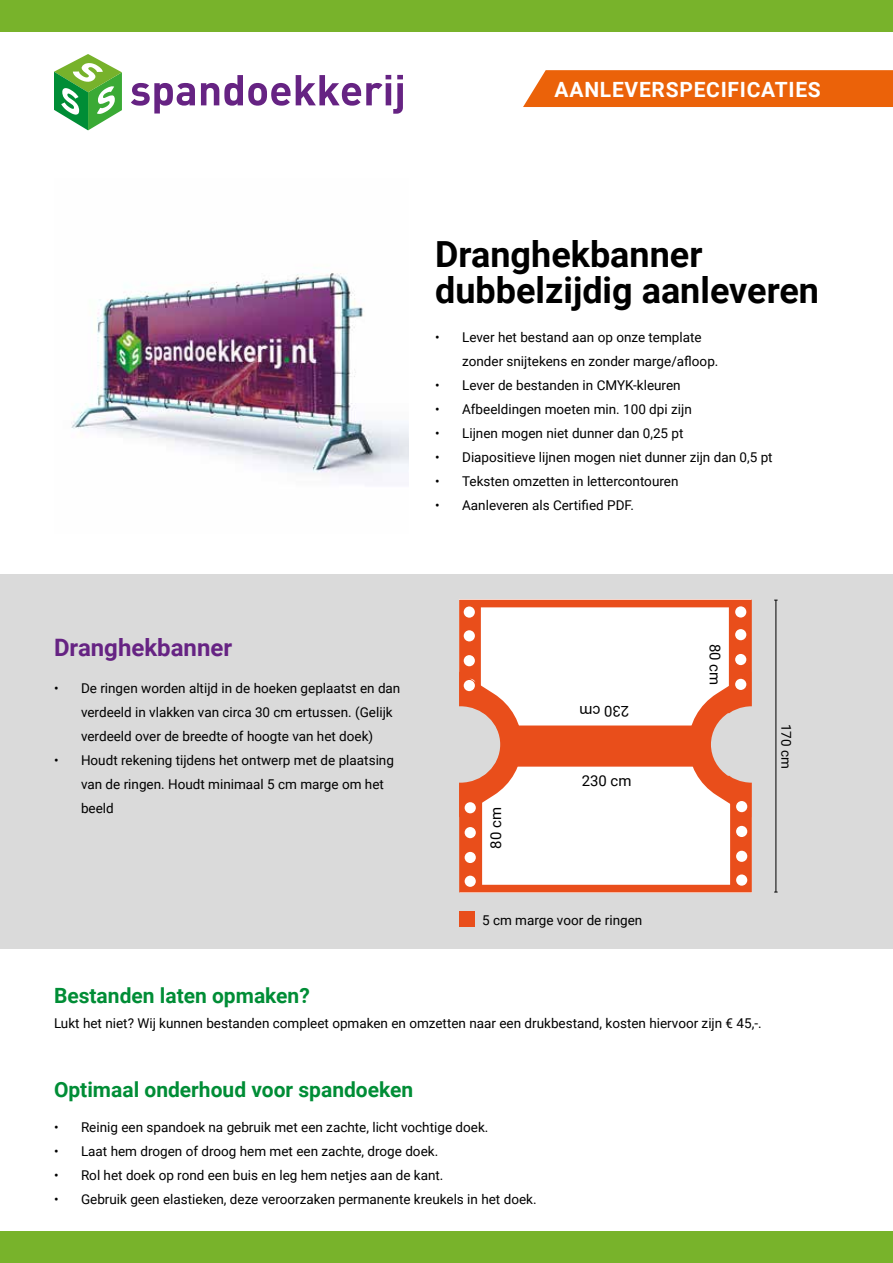
<style>
.page{position:relative;width:893px;height:1263px;background:#fff}
.page>*{position:absolute;margin:0;border:0;box-sizing:border-box;transform-origin:0 0}
.t1{font:700 36px/36px "Roboto";color:#000}
.t2{font:700 24px "Roboto";color:#662383}
.t3{font:700 21px "Roboto";color:#008d36}
.t4{font:700 21px "Roboto";letter-spacing:.035em;color:#fff}
.t5{font:14.85px "Roboto";color:#000}
.t6{font:13.5px/24px "Roboto";color:#000}
</style>
<div class="page">
<div style="left:0;top:574px;width:893px;height:374px;background:#dadada"></div>
<svg style="left:131px;top:83px;width:64px;height:31px"></svg>
<svg style="left:201px;top:75px;width:202px;height:39px"></svg>
<svg style="left:54px;top:54px;width:68px;height:76px"></svg>
<div style="left:0;top:0;width:893px;height:32px;background:#78b32b"></div>
<div style="left:523px;top:70px;width:370px;height:37px;background:#eb6209"></div>
<img style="left:71px;top:273px;width:338px;height:208px">
<div style="left:0;top:1231px;width:893px;height:32px;background:#78b32b"></div>
<div style="left:459px;top:911px;width:16px;height:16px;background:#e94e1b"></div>
<svg style="left:459px;top:600px;width:293px;height:51px;background:#f9d2c5"></svg>
<div style="left:464px;top:606px;width:11px;height:12px;background:#fff;border-radius:50%"></div>
<div style="left:735px;top:629px;width:11px;height:11px;background:#fff;border-radius:50%"></div>
<div style="left:464px;top:630px;width:11px;height:11px;background:#fff;border-radius:50%"></div>
<div style="left:735px;top:606px;width:11px;height:11px;background:#fff;border-radius:50%"></div>
<hr style="left:775px;top:600px;width:1px;height:292px;background:#000">
<svg style="left:459px;top:651px;width:319px;height:242px;background:#f3cabc"></svg>
<div style="left:464px;top:680px;width:11px;height:11px;background:#fff;border-radius:50%"></div>
<h3 class="t4" style="left:555px;top:75px;width:268px">AANLEVERSPECIFICATIES</h3>
<h1 class="t1" style="left:435px;top:235px;width:385px">Dranghekbanner dubbelzijdig aanleveren</h1>
<p class="t6" style="left:462px;top:324px;width:258px;text-indent:-27px">• Lever het bestand aan op onze template zonder snijtekens en zonder marge/afloop.</p>
<p class="t6" style="left:435px;top:372px;width:247px">• Lever de bestanden in CMYK-kleuren</p>
<p class="t6" style="left:435px;top:396px;width:258px">• Afbeeldingen moeten min. 100 dpi zijn</p>
<p class="t6" style="left:435px;top:420px;width:250px">• Lijnen mogen niet dunner dan 0,25 pt</p>
<p class="t6" style="left:435px;top:444px;width:339px">• Diapositieve lijnen mogen niet dunner zijn dan 0,5 pt</p>
<p class="t6" style="left:435px;top:468px;width:245px">• Teksten omzetten in lettercontouren</p>
<p class="t6" style="left:435px;top:493px;width:200px">• Aanleveren als Certified PDF.</p>
<h2 class="t2" style="left:54px;top:630px;width:180px">Dranghekbanner</h2>
<p class="t6" style="left:81px;top:675px;width:321px;text-indent:-27px">• De ringen worden altijd in de hoeken geplaatst en dan verdeeld in vlakken van circa 30 cm ertussen. (Gelijk verdeeld over de breedte of hoogte van het doek)</p>
<p class="t6" style="left:81px;top:747px;width:314px;text-indent:-27px">• Houdt rekening tijdens het ontwerp met de plaatsing van de ringen. Houdt minimaal 5 cm marge om het beeld</p>
<p class="t5" style="left:486px;top:849px;width:43px;rotate:-90deg">80 cm</p>
<p class="t5" style="left:629px;top:721px;width:51px;rotate:-180deg">230 cm</p>
<p class="t5" style="left:582px;top:771px;width:51px">230 cm</p>
<p class="t5" style="left:725px;top:643px;width:43px;rotate:90deg">80 cm</p>
<p class="t6" style="left:799px;top:724px;width:46px;rotate:90deg">170 cm</p>
<p class="t6" style="left:482px;top:908px;width:162px">5 cm marge voor de ringen</p>
<h3 class="t3" style="left:54px;top:981px;width:257px">Bestanden laten opmaken?</h3>
<p class="t6" style="left:54px;top:1010px;width:709px">Lukt het niet? Wij kunnen bestanden compleet opmaken en omzetten naar een drukbestand, kosten hiervoor zijn € 45,-.</p>
<h3 class="t3" style="left:54px;top:1074px;width:361px">Optimaal onderhoud voor spandoeken</h3>
<p class="t6" style="left:54px;top:1114px;width:436px">• Reinig een spandoek na gebruik met een zachte, licht vochtige doek.</p>
<p class="t6" style="left:54px;top:1138px;width:386px">• Laat hem drogen of droog hem met een zachte, droge doek.</p>
<p class="t6" style="left:54px;top:1162px;width:391px">• Rol het doek op rond een buis en leg hem netjes aan de kant.</p>
<p class="t6" style="left:54px;top:1186px;width:484px">• Gebruik geen elastieken, deze veroorzaken permanente kreukels in het doek.</p>
</div>
